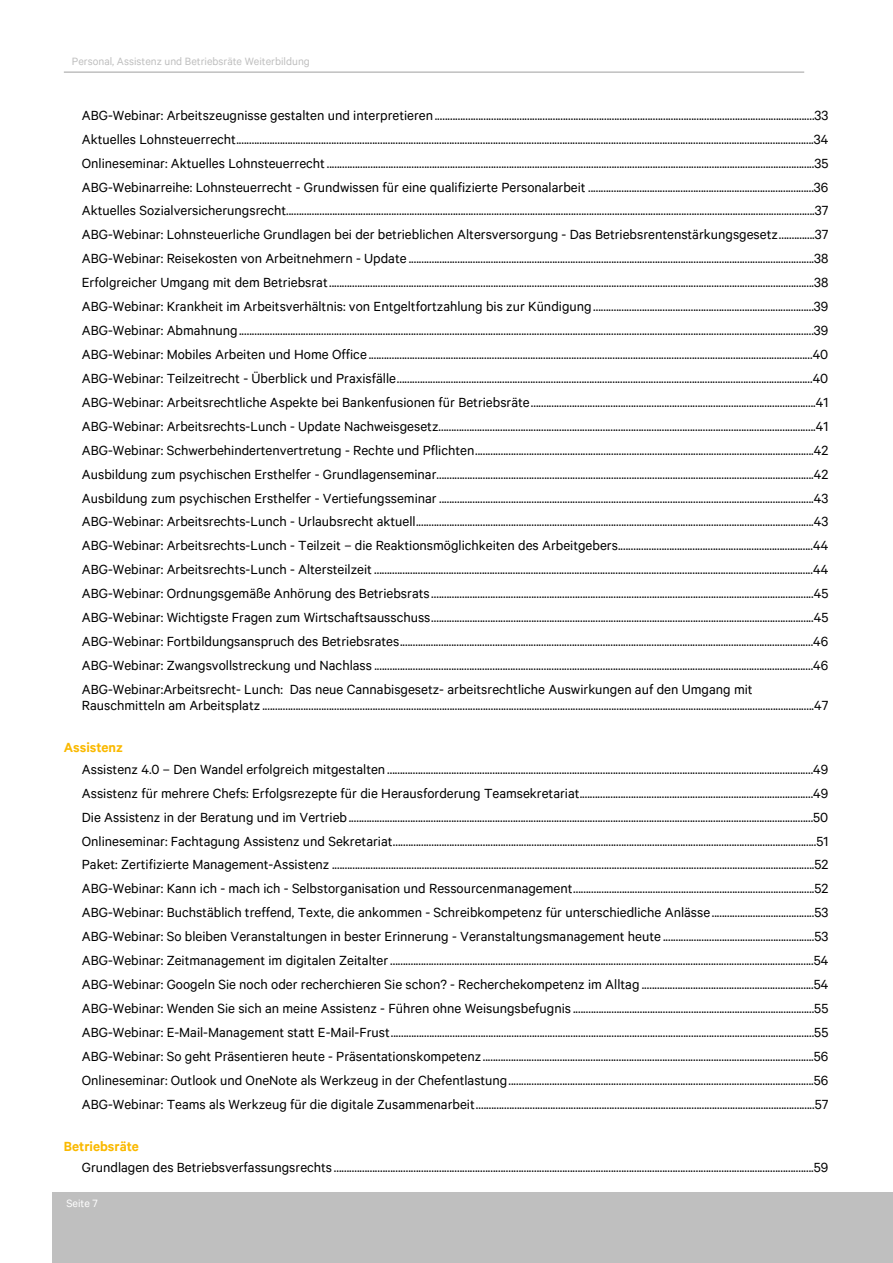
<style>
.page{position:relative;width:893px;height:1263px;background:#fff}
.page>*{position:absolute;margin:0;border:0;box-sizing:border-box;transform-origin:0 0}
.t1{font:15px/23.9px "Calibre";color:#000;text-align:justify}
.t2{font:600 15px "Calibre";color:#fab900}
.t3{font:12px "Calibre";color:#bfbfbf}
.t4{font:12px "Calibre";color:#fff}
</style>
<div class="page">
<div style="left:52px;top:1192px;width:840px;height:71px;background:#bfbfbf"></div>
<hr style="left:64px;top:71px;width:740px;height:2px;background:#bfbfbf">
<p class="t3" style="left:72px;top:54px;width:239px">Personal, Assistenz und Betriebsräte Weiterbildung</p>
<p class="t1" style="left:82px;top:103px;width:748px">ABG-Webinar: Arbeitszeugnisse gestalten und interpretieren....................................................................................................................................................33<br>Aktuelles Lohnsteuerrecht.................................................................................................................................................................................................................................34<br>Onlineseminar: Aktuelles Lohnsteuerrecht..............................................................................................................................................................................................35<br>ABG-Webinarreihe: Lohnsteuerrecht - Grundwissen für eine qualifizierte Personalarbeit ........................................................................................36<br>Aktuelles Sozialversicherungsrecht..............................................................................................................................................................................................................37<br>ABG-Webinar: Lohnsteuerliche Grundlagen bei der betrieblichen Altersversorgung - Das Betriebsrentenstärkungsgesetz..............37<br>ABG-Webinar: Reisekosten von Arbeitnehmern - Update ..............................................................................................................................................................38<br>Erfolgreicher Umgang mit dem Betriebsrat.............................................................................................................................................................................................38<br>ABG-Webinar: Krankheit im Arbeitsverhältnis: von Entgeltfortzahlung bis zur Kündigung......................................................................................39<br>ABG-Webinar: Abmahnung................................................................................................................................................................................................................................39<br>ABG-Webinar: Mobiles Arbeiten und Home Office .............................................................................................................................................................................40<br>ABG-Webinar: Teilzeitrecht - Überblick und Praxisfälle..................................................................................................................................................................40<br>ABG-Webinar: Arbeitsrechtliche Aspekte bei Bankenfusionen für Betriebsräte...............................................................................................................41<br>ABG-Webinar: Arbeitsrechts-Lunch - Update Nachweisgesetz...................................................................................................................................................41<br>ABG-Webinar: Schwerbehindertenvertretung - Rechte und Pflichten....................................................................................................................................42<br>Ausbildung zum psychischen Ersthelfer - Grundlagenseminar...................................................................................................................................................42<br>Ausbildung zum psychischen Ersthelfer - Vertiefungsseminar ..................................................................................................................................................43<br>ABG-Webinar: Arbeitsrechts-Lunch - Urlaubsrecht aktuell...........................................................................................................................................................43<br>ABG-Webinar: Arbeitsrechts-Lunch - Teilzeit – die Reaktionsmöglichkeiten des Arbeitgebers............................................................................44<br>ABG-Webinar: Arbeitsrechts-Lunch - Altersteilzeit...........................................................................................................................................................................44<br>ABG-Webinar: Ordnungsgemäße Anhörung des Betriebsrats.....................................................................................................................................................45<br>ABG-Webinar: Wichtigste Fragen zum Wirtschaftsausschuss.....................................................................................................................................................45<br>ABG-Webinar: Fortbildungsanspruch des Betriebsrates.................................................................................................................................................................46<br>ABG-Webinar: Zwangsvollstreckung und Nachlass ...........................................................................................................................................................................46<br>ABG-Webinar:Arbeitsrecht- Lunch: Das neue Cannabisgesetz- arbeitsrechtliche Auswirkungen auf den Umgang mit</p>
<p class="t1" style="left:82px;top:693px;width:748px">Rauschmitteln am Arbeitsplatz .......................................................................................................................................................................................................................47</p>
<p class="t2" style="left:64px;top:739px;width:61px">Assistenz</p>
<p class="t1" style="left:82px;top:757px;width:748px">Assistenz 4.0 – Den Wandel erfolgreich mitgestalten ......................................................................................................................................................................49<br>Assistenz für mehrere Chefs: Erfolgsrezepte für die Herausforderung Teamsekretariat...........................................................................................49<br>Die Assistenz in der Beratung und im Vertrieb.....................................................................................................................................................................................50<br>Onlineseminar: Fachtagung Assistenz und Sekretariat.....................................................................................................................................................................51<br>Paket: Zertifizierte Management-Assistenz ............................................................................................................................................................................................52<br>ABG-Webinar: Kann ich - mach ich - Selbstorganisation und Ressourcenmanagement..............................................................................................52<br>ABG-Webinar: Buchstäblich treffend, Texte, die ankommen - Schreibkompetenz für unterschiedliche Anlässe........................................53<br>ABG-Webinar: So bleiben Veranstaltungen in bester Erinnerung - Veranstaltungsmanagement heute ...........................................................53<br>ABG-Webinar: Zeitmanagement im digitalen Zeitalter.....................................................................................................................................................................54<br>ABG-Webinar: Googeln Sie noch oder recherchieren Sie schon? - Recherchekompetenz im Alltag ...................................................................54<br>ABG-Webinar: Wenden Sie sich an meine Assistenz - Führen ohne Weisungsbefugnis ..............................................................................................55<br>ABG-Webinar: E-Mail-Management statt E-Mail-Frust.....................................................................................................................................................................55<br>ABG-Webinar: So geht Präsentieren heute - Präsentationskompetenz.................................................................................................................................56<br>Onlineseminar: Outlook und OneNote als Werkzeug in der Chefentlastung.......................................................................................................................56<br>ABG-Webinar: Teams als Werkzeug für die digitale Zusammenarbeit....................................................................................................................................57</p>
<p class="t2" style="left:64px;top:1137px;width:77px">Betriebsräte</p>
<p class="t1" style="left:82px;top:1155px;width:748px">Grundlagen des Betriebsverfassungsrechts ...........................................................................................................................................................................................59</p>
<p class="t4" style="left:66px;top:1196px;width:33px">Seite 7</p>
</div>
